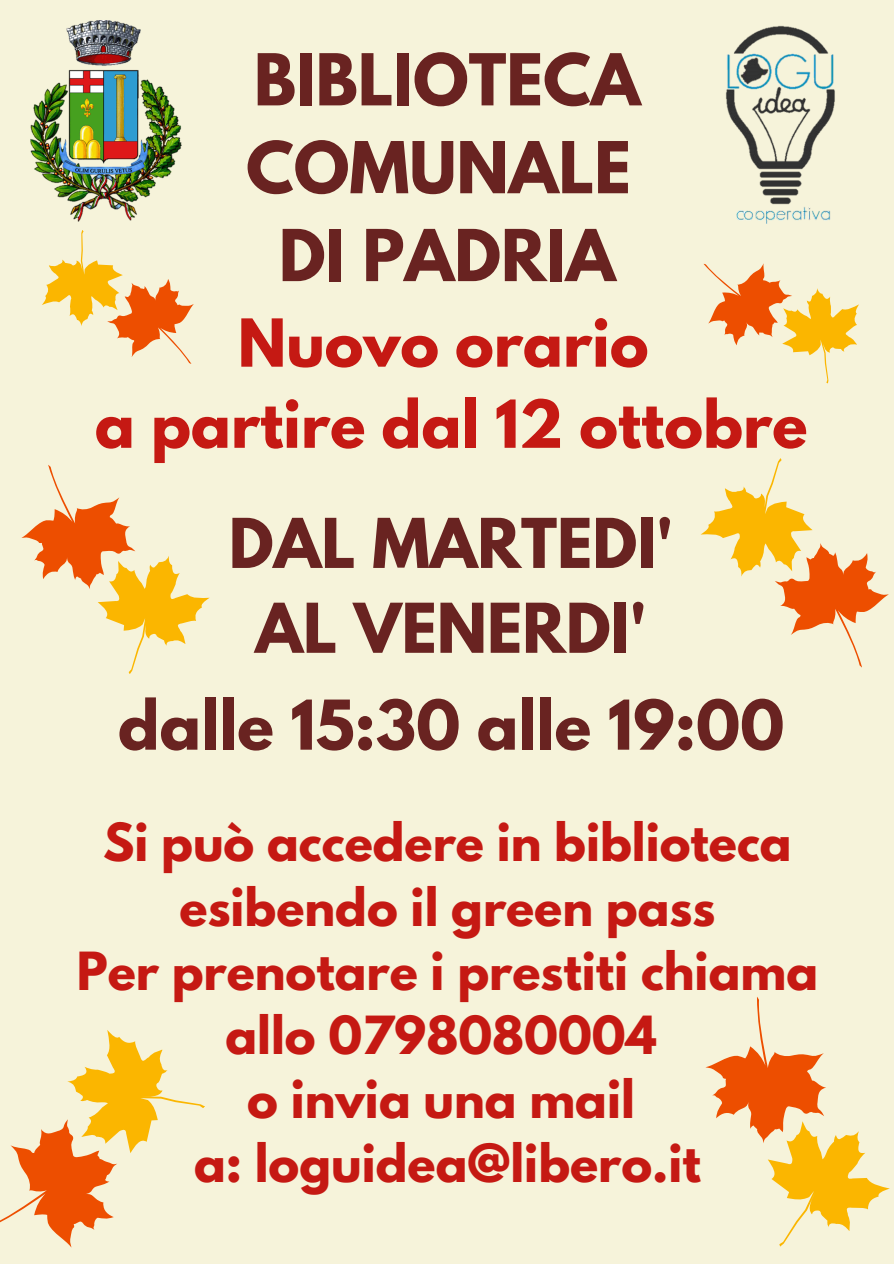
<style>
.page{position:relative;width:894px;height:1264px;background:#fff}
.page>*{position:absolute;margin:0;border:0;box-sizing:border-box;transform-origin:0 0}
.t1{font:700 63.3px/87.8px "League Spartan";color:#692321}
.t2{font:700 60.75px "League Spartan";color:#692321}
.t3{font:700 58.5px "League Spartan";color:#c51913}
.t4{font:700 46.5px/64.2px "League Spartan";color:#c51913;text-align:center}
</style>
<div class="page">
<div style="left:0;top:0;width:893px;height:1263px;background:#f6f3da"></div>
<img style="left:30px;top:21px;width:152px;height:201px">
<img style="left:725px;top:25px;width:110px;height:199px">
<svg style="left:21px;top:465px;width:189px;height:209px"></svg>
<svg style="left:700px;top:458px;width:189px;height:210px"></svg>
<svg style="left:42px;top:230px;width:152px;height:134px"></svg>
<svg style="left:703px;top:263px;width:156px;height:121px"></svg>
<svg style="left:0;top:1030px;width:205px;height:218px"></svg>
<svg style="left:705px;top:997px;width:185px;height:250px"></svg>
<p class="t1" style="left:246px;top:44px;width:396px">BIBLIOTECA<br>COMUNALE</p>
<p class="t1" style="left:279px;top:220px;width:338px">DI PADRIA</p>
<p class="t3" style="left:238px;top:314px;width:412px">Nuovo orario</p>
<p class="t3" style="left:95px;top:395px;width:714px">a partire dal 12 ottobre</p>
<p class="t2" style="left:229px;top:513px;width:446px">DAL MARTEDI'</p>
<p class="t2" style="left:255px;top:598px;width:393px">AL VENERDI'</p>
<p class="t2" style="left:118px;top:695px;width:667px">dalle 15:30 alle 19:00</p>
<p class="t4" style="left:103px;top:816px;width:689px">Si può accedere in biblioteca esibendo il green pass</p>
<p class="t4" style="left:77px;top:944px;width:742px">Per prenotare i prestiti chiama allo 0798080004</p>
<p class="t4" style="left:247px;top:1073px;width:389px">o invia una mail</p>
<p class="t4" style="left:194px;top:1137px;width:508px">a: loguidea@libero.it</p>
</div>
